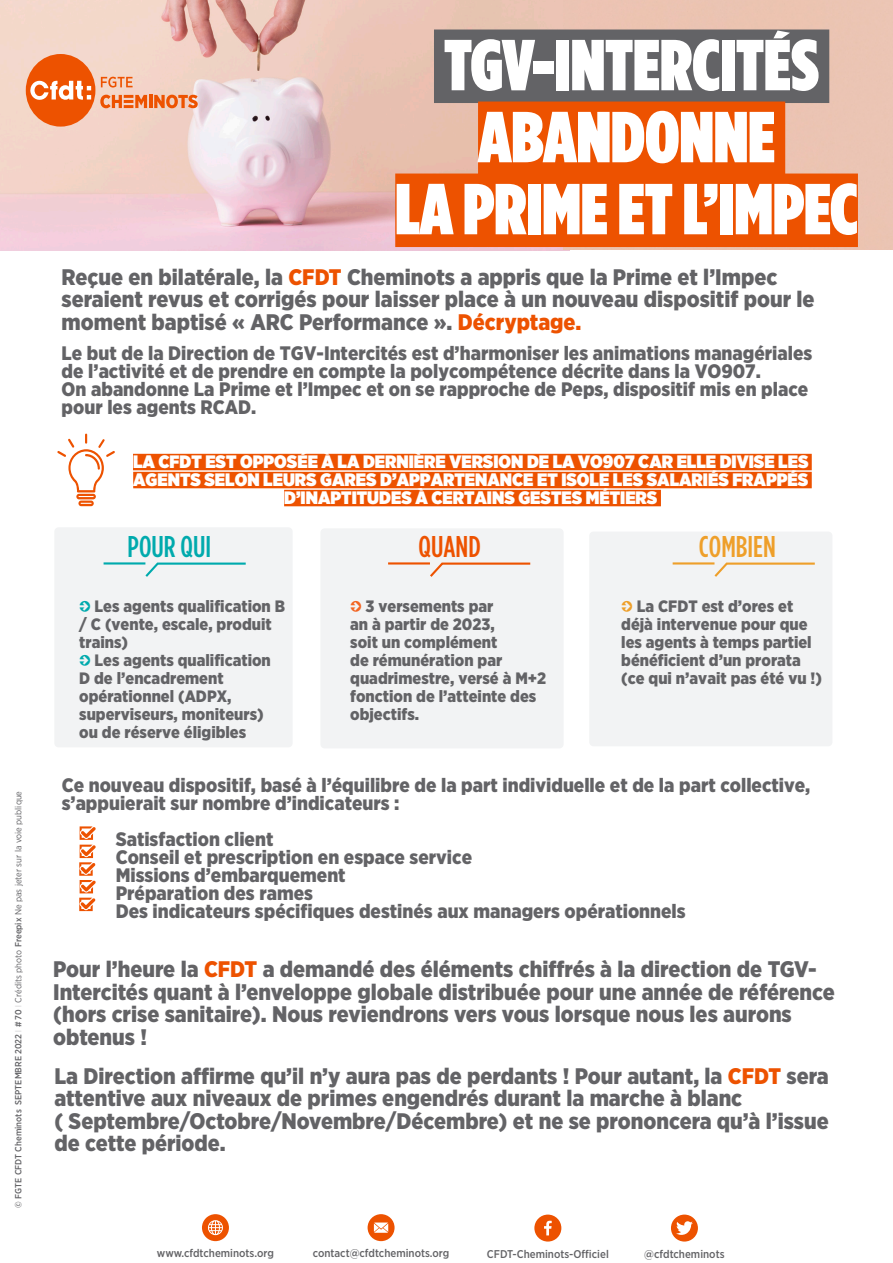
<style>
.page{position:relative;width:893px;height:1263px;background:#fff}
.page>*{position:absolute;margin:0;border:0;box-sizing:border-box;transform-origin:0 0}
.t1{font:900 72px/72px "Gotham Condensed";color:#fff;text-align:center}
.TITRE_GRAND_ARTICLE{font:500 30px "Gotham Condensed";color:#00aaad}
.TITRE_GRAND_ARTICLE-2{font:500 30px "Gotham Condensed";color:#ee9f2a}
.TITRE_GRAND_ARTICLE-3{font:500 30px "Gotham Condensed";color:#ed5200}
.Style_de_paragraphe{font:900 22.5px/22.5px "Gotham Narrow";color:#636366}
.TEXTE_ARTICLE_SECOND{font:900 19.5px/18px "Gotham Narrow";color:#636366}
.Style_de_paragraphe-2{font:900 18px/18px "Gotham Narrow";color:#fff;text-align:center}
.TEXTE_ARTICLE_SECOND-2{font:900 16.5px/18px "Gotham Narrow";color:#636366}
.t2{font:500 11.25px "Gotham Narrow";color:#636366}
.TEXTE_ARTICLE_SECOND-3{font:500 9px "Gotham Narrow";color:#636366}
.s1{font-weight:100}
.s2{font-weight:400}
.s3{color:#ed5200}
</style>
<div class="page">
<div style="left:54px;top:527px;width:239px;height:220px;background:#f2f3f4;border-radius:4px"></div>
<hr style="left:104px;top:562px;width:41px;height:2px;background:#00aaad">
<svg style="left:143px;top:562px;width:103px;height:15px"></svg>
<div style="left:133px;top:454px;width:679px;height:16px;background:#ed5200"></div>
<div style="left:133px;top:472px;width:679px;height:16px;background:#ed5200"></div>
<div style="left:284px;top:490px;width:377px;height:16px;background:#ed5200"></div>
<svg style="left:57px;top:434px;width:58px;height:72px"></svg>
<div style="left:320px;top:528px;width:244px;height:220px;background:#f2f3f4;border-radius:4px"></div>
<hr style="left:388px;top:562px;width:42px;height:2px;background:#ed5200">
<svg style="left:428px;top:562px;width:103px;height:15px"></svg>
<div style="left:589px;top:531px;width:243px;height:215px;background:#f2f3f4;border-radius:4px"></div>
<hr style="left:673px;top:562px;width:41px;height:2px;background:#ee9f2a">
<svg style="left:712px;top:562px;width:103px;height:15px"></svg>
<div style="left:202px;top:1214px;width:27px;height:27px;background:#ed5200;border-radius:50%"></div>
<svg style="left:208px;top:1220px;width:15px;height:15px"></svg>
<div style="left:368px;top:1214px;width:27px;height:27px;background:#ed5200;border-radius:50%"></div>
<svg style="left:374px;top:1222px;width:14px;height:11px"></svg>
<div style="left:534px;top:1214px;width:27px;height:27px;background:#ed5200;border-radius:50%"></div>
<svg style="left:544px;top:1221px;width:8px;height:14px"></svg>
<div style="left:671px;top:1214px;width:27px;height:27px;background:#ed5200;border-radius:50%"></div>
<svg style="left:676px;top:1221px;width:17px;height:14px"></svg>
<img style="left:0;top:0;width:564px;height:250px">
<div style="left:564px;top:0;width:329px;height:250px;background:#ebc4b3"></div>
<div style="left:434px;top:30px;width:395px;height:73px;background:#636366"></div>
<div style="left:478px;top:102px;width:307px;height:73px;background:#ed5200"></div>
<div style="left:395px;top:174px;width:463px;height:73px;background:#ed5200"></div>
<svg style="left:101px;top:77px;width:32px;height:11px"></svg>
<svg style="left:100px;top:95px;width:98px;height:13px"></svg>
<div style="left:26px;top:54px;width:69px;height:73px;background:#ed5200;border-radius:50%"></div>
<svg style="left:30px;top:81px;width:61px;height:19px"></svg>
<svg style="left:79px;top:826px;width:17px;height:85px"></svg>
<p class="TEXTE_ARTICLE_SECOND-3" style="left:13px;top:1208px;width:418px;rotate:-90deg">© FGTE CFDT Cheminots SEPTEMBRE 2022 <span class="s1">I</span> # 70 <span class="s1">I</span> <span class="s2">Crédits photo</span> Freepix <span class="s2">Ne pas jeter sur la voie publique</span></p>
<p class="t1" style="left:444px;top:28px;width:377px">TGV-INTERCITÉS<br>ABANDONNE</p>
<p class="t1" style="left:395px;top:172px;width:464px">LA PRIME ET L’IMPEC</p>
<p class="Style_de_paragraphe" style="left:62px;top:265px;width:754px">Reçue en bilatérale, la <span class="s3">CFDT</span> Cheminots a appris que la Prime et l’Impec seraient revus et corrigés pour laisser place à un nouveau dispositif pour le moment baptisé « ARC Performance ». <span class="s3">Décryptage.</span></p>
<p class="TEXTE_ARTICLE_SECOND" style="left:62px;top:344px;width:752px">Le but de la Direction de TGV-Intercités est d’harmoniser les animations managériales de l’activité et de prendre en compte la polycompétence décrite dans la VO907.</p>
<p class="TEXTE_ARTICLE_SECOND" style="left:62px;top:380px;width:748px">On abandonne La Prime et l’Impec et on se rapproche de Peps, dispositif mis en place pour les agents RCAD.</p>
<p class="Style_de_paragraphe-2" style="left:133px;top:452px;width:677px">LA CFDT EST OPPOSÉE À LA DERNIÈRE VERSION DE LA VO907 CAR ELLE DIVISE LES<br>AGENTS SELON LEURS GARES D’APPARTENANCE ET ISOLE LES SALARIÉS FRAPPÉS<br>D’INAPTITUDES À CERTAINS GESTES MÉTIERS</p>
<p class="TITRE_GRAND_ARTICLE" style="left:128px;top:529px;width:85px">POUR QUI</p>
<p class="TEXTE_ARTICLE_SECOND-2" style="left:79px;top:597px;width:207px;text-indent:15px">Les agents qualification B / C (vente, escale, produit trains)</p>
<p class="TEXTE_ARTICLE_SECOND-2" style="left:79px;top:651px;width:193px;text-indent:15px">Les agents qualification<br>D de l’encadrement opérationnel (ADPX, superviseurs, moniteurs) ou de réserve éligibles</p>
<p class="TITRE_GRAND_ARTICLE-3" style="left:419px;top:529px;width:64px">QUAND</p>
<p class="TEXTE_ARTICLE_SECOND-2" style="left:350px;top:597px;width:198px;text-indent:15px">3 versements par<br>an à partir de 2023,<br>soit un complément<br>de rémunération par quadrimestre, versé à M+2 fonction de l’atteinte des objectifs.</p>
<p class="TITRE_GRAND_ARTICLE-2" style="left:699px;top:529px;width:78px">COMBIEN</p>
<p class="TEXTE_ARTICLE_SECOND-2" style="left:621px;top:597px;width:202px;text-indent:16px">La CFDT est d’ores et déjà intervenue pour que les agents à temps partiel bénéficient d’un prorata (ce qui n’avait pas été vu !)</p>
<p class="TEXTE_ARTICLE_SECOND" style="left:62px;top:776px;width:750px">Ce nouveau dispositif, basé à l’équilibre de la part individuelle et de la part collective, s’appuierait sur nombre d’indicateurs :</p>
<p class="TEXTE_ARTICLE_SECOND" style="left:116px;top:830px;width:159px">Satisfaction client</p>
<p class="TEXTE_ARTICLE_SECOND" style="left:116px;top:848px;width:358px">Conseil et prescription en espace service</p>
<p class="TEXTE_ARTICLE_SECOND" style="left:116px;top:866px;width:231px">Missions d’embarquement</p>
<p class="TEXTE_ARTICLE_SECOND" style="left:116px;top:884px;width:199px">Préparation des rames</p>
<p class="TEXTE_ARTICLE_SECOND" style="left:116px;top:902px;width:571px">Des indicateurs spécifiques destinés aux managers opérationnels</p>
<p class="Style_de_paragraphe" style="left:53px;top:958px;width:783px">Pour l’heure la <span class="s3">CFDT</span> a demandé des éléments chiffrés à la direction de TGV-Intercités quant à l’enveloppe globale distribuée pour une année de référence (hors crise sanitaire). Nous reviendrons vers vous lorsque nous les aurons obtenus !</p>
<p class="Style_de_paragraphe" style="left:54px;top:1064px;width:776px">La Direction affirme qu’il n’y aura pas de perdants ! Pour autant, la <span class="s3">CFDT</span> sera attentive aux niveaux de primes engendrés durant la marche à blanc</p>
<p class="Style_de_paragraphe" style="left:54px;top:1109px;width:776px">( Septembre/Octobre/Novembre/Décembre) et ne se prononcera qu’à l’issue de cette période.</p>
<p class="t2" style="left:157px;top:1246px;width:118px">www.cfdtcheminots.org</p>
<p class="t2" style="left:313px;top:1246px;width:138px">contact@cfdtcheminots.org</p>
<p class="t2" style="left:487px;top:1246px;width:123px">CFDT-Cheminots-Officiel</p>
<p class="t2" style="left:644px;top:1246px;width:82px">@cfdtcheminots</p>
</div>
